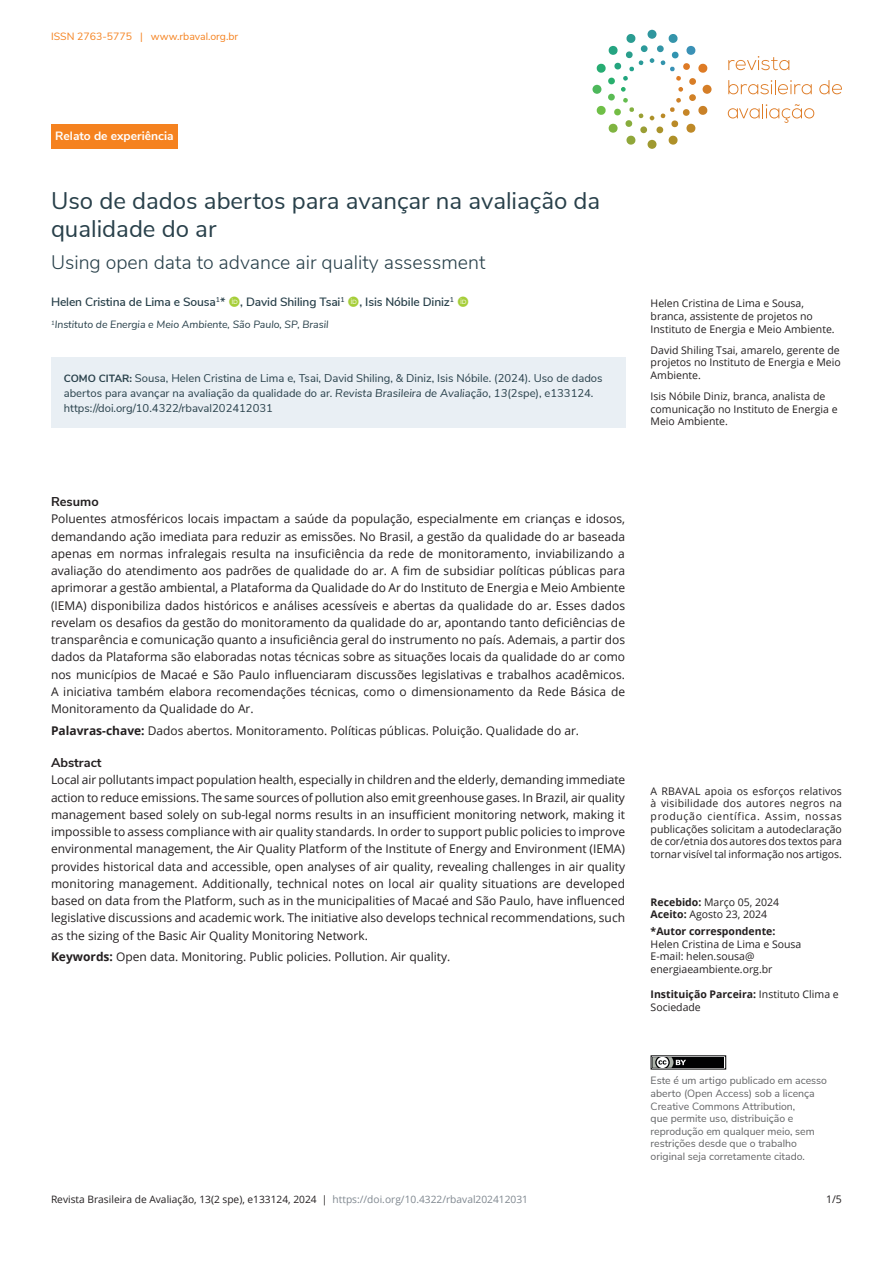
<style>
.page{position:relative;width:893px;height:1263px;background:#fff}
.page>*{position:absolute;margin:0;border:0;box-sizing:border-box;transform-origin:0 0}
.ArticleTitle{font:24px/28.8px "Nunito Sans";color:#28404a}
.ArticleTitle-Trans1{font:300 19.5px "Nunito Sans";color:#28404a}
.AbstractTitle-Trans1{font:700 12.75px "Nunito Sans";color:#231f20}
.AbstractTitle{font:700 12.75px "Nunito Sans";color:#231f20}
.Abstract{font:12px/17.2px "Open Sans";color:#231f20;text-align:justify}
.Abstract-Trans1{font:12px/17.2px "Open Sans";color:#231f20;text-align:justify}
.Keywords{font:12px "Open Sans";color:#231f20}
.Keywords-Trans1{font:12px "Open Sans";color:#231f20}
.Authors{font:600 12px "Nunito Sans";letter-spacing:-.01em;color:#28404a}
.t1{font:700 12px "Nunito Sans";color:#fff}
.HowToCite{font:11.25px/15px "Nunito Sans";color:#28404a}
.fnArticleOther{font:10.5px/12.6px "Open Sans";color:#231f20}
.History{font:10.5px/12.6px "Open Sans";letter-spacing:-.005em;color:#231f20;text-align:justify}
.LicenseParaAlt{font:10.5px/12.6px "Nunito Sans";color:#636466}
.CorrespondenceTitle{font:10.5px/12.6px "Open Sans";color:#231f20}
.Affiliations{font:italic 10.5px "Nunito Sans";color:#28404a}
.t2{font:10.5px "Nunito Sans";color:#f5821f}
.t3{font:10.2px "Open Sans";color:#231f20}
.s1{font-weight:700;font-size:10.5px}
.s2{font-style:italic}
.s3{font-weight:700}
.s4{color:#7f878f}
</style>
<div class="page">
<div style="left:647px;top:30px;width:9px;height:9px;background:#2f969e;border-radius:50%"></div>
<div style="left:647px;top:140px;width:9px;height:9px;background:#9f9930;border-radius:50%"></div>
<div style="left:703px;top:85px;width:9px;height:9px;background:#d57e27;border-radius:50%"></div>
<div style="left:592px;top:85px;width:9px;height:9px;background:#4db85b;border-radius:50%"></div>
<div style="left:657px;top:45px;width:7px;height:7px;background:#3395a6;border-radius:3px"></div>
<div style="left:640px;top:126px;width:7px;height:7px;background:#9a9e34;border-radius:3px"></div>
<div style="left:689px;top:94px;width:7px;height:7px;background:#d18127;border-radius:3px"></div>
<div style="left:608px;top:77px;width:7px;height:8px;background:#28af6d;border-radius:3px"></div>
<div style="left:608px;top:93px;width:7px;height:8px;background:#5abb54;border-radius:3px"></div>
<div style="left:689px;top:78px;width:7px;height:7px;background:#d87d26;border-radius:3px"></div>
<div style="left:640px;top:45px;width:8px;height:7px;background:#2c9a9a;border-radius:3px"></div>
<svg style="left:656px;top:126px;width:7px;height:8px"></svg>
<svg style="left:650px;top:58px;width:4px;height:5px"></svg>
<svg style="left:650px;top:116px;width:4px;height:4px"></svg>
<svg style="left:678px;top:87px;width:5px;height:5px"></svg>
<svg style="left:621px;top:87px;width:5px;height:5px"></svg>
<svg style="left:660px;top:34px;width:48px;height:47px"></svg>
<svg style="left:596px;top:98px;width:48px;height:47px"></svg>
<svg style="left:660px;top:98px;width:48px;height:47px"></svg>
<svg style="left:596px;top:34px;width:48px;height:47px"></svg>
<svg style="left:728px;top:56px;width:62px;height:14px"></svg>
<svg style="left:728px;top:80px;width:84px;height:14px"></svg>
<svg style="left:819px;top:80px;width:23px;height:14px"></svg>
<svg style="left:728px;top:104px;width:86px;height:19px"></svg>
<div style="left:51px;top:124px;width:127px;height:25px;background:#f5821f"></div>
<div style="left:652px;top:1057px;width:72px;height:11px;background:#010203"></div>
<svg style="left:651px;top:1055px;width:35px;height:15px"></svg>
<div style="left:51px;top:357px;width:574px;height:71px;background:#e9eff4"></div>
<p class="t2" style="left:51px;top:29px;width:189px">ISSN 2763-5775 | www.rbaval.org.br</p>
<p class="t1" style="left:55px;top:127px;width:120px">Relato de experiência</p>
<p class="ArticleTitle" style="left:51px;top:184px;width:551px">Uso de dados abertos para avançar na avaliação da qualidade do ar</p>
<p class="ArticleTitle-Trans1" style="left:51px;top:248px;width:436px">Using open data to advance air quality assessment</p>
<p class="Authors" style="left:51px;top:293px;width:405px">Helen Cristina de Lima e Sousa<sup>1</sup>* , David Shiling Tsai<sup>1</sup> , Isis Nóbile Diniz<sup>1</sup></p>
<p class="Affiliations" style="left:51px;top:317px;width:279px"><sup>1</sup>Instituto de Energia e Meio Ambiente, São Paulo, SP, Brasil</p>
<p class="HowToCite" style="left:64px;top:369px;width:540px"><span class="s1">COMO CITAR:</span> Sousa, Helen Cristina de Lima e, Tsai, David Shiling, &amp; Diniz, Isis Nóbile. (2024). Uso de dados abertos para avançar na avaliação da qualidade do ar. <span class="s2">Revista Brasileira de Avaliação</span>, <span class="s2">13</span>(2spe), e133124. https://doi.org/10.4322/rbaval202412031</p>
<p class="fnArticleOther" style="left:651px;top:297px;width:186px">Helen Cristina de Lima e Sousa, branca, assistente de projetos no<br>Instituto de Energia e Meio Ambiente.</p>
<p class="fnArticleOther" style="left:651px;top:343px;width:192px;text-align:justify">David Shiling Tsai, amarelo, gerente de projetos no Instituto de Energia e Meio Ambiente.</p>
<p class="fnArticleOther" style="left:651px;top:390px;width:188px">Isis Nóbile Diniz, branca, analista de comunicação no Instituto de Energia e<br>Meio Ambiente.</p>
<p class="AbstractTitle" style="left:51px;top:492px;width:49px">Resumo</p>
<p class="Abstract" style="left:51px;top:510px;width:576px">Poluentes atmosféricos locais impactam a saúde da população, especialmente em crianças e idosos, demandando ação imediata para reduzir as emissões. No Brasil, a gestão da qualidade do ar baseada apenas em normas infralegais resulta na insuficiência da rede de monitoramento, inviabilizando a avaliação do atendimento aos padrões de qualidade do ar. A fim de subsidiar políticas públicas para aprimorar a gestão ambiental, a Plataforma da Qualidade do Ar do Instituto de Energia e Meio Ambiente (IEMA) disponibiliza dados históricos e análises acessíveis e abertas da qualidade do ar. Esses dados revelam os desafios da gestão do monitoramento da qualidade do ar, apontando tanto deficiências de transparência e comunicação quanto a insuficiência geral do instrumento no país. Ademais, a partir dos dados da Plataforma são elaboradas notas técnicas sobre as situações locais da qualidade do ar como nos municípios de Macaé e São Paulo influenciaram discussões legislativas e trabalhos acadêmicos.<br>A iniciativa também elabora recomendações técnicas, como o dimensionamento da Rede Básica de Monitoramento da Qualidade do Ar.</p>
<p class="Keywords" style="left:51px;top:722px;width:530px"><span class="s3">Palavras-chave:</span> Dados abertos. Monitoramento. Políticas públicas. Poluição. Qualidade do ar.</p>
<p class="AbstractTitle-Trans1" style="left:51px;top:753px;width:52px">Abstract</p>
<p class="Abstract-Trans1" style="left:51px;top:771px;width:576px">Local air pollutants impact population health, especially in children and the elderly, demanding immediate action to reduce emissions. The same sources of pollution also emit greenhouse gases. In Brazil, air quality management based solely on sub-legal norms results in an insufficient monitoring network, making it impossible to assess compliance with air quality standards. In order to support public policies to improve environmental management, the Air Quality Platform of the Institute of Energy and Environment (IEMA) provides historical data and accessible, open analyses of air quality, revealing challenges in air quality monitoring management. Additionally, technical notes on local air quality situations are developed based on data from the Platform, such as in the municipalities of Macaé and São Paulo, have influenced legislative discussions and academic work. The initiative also develops technical recommendations, such as the sizing of the Basic Air Quality Monitoring Network.</p>
<p class="Keywords-Trans1" style="left:51px;top:948px;width:401px"><span class="s3">Keywords:</span> Open data. Monitoring. Public policies. Pollution. Air quality.</p>
<p class="History" style="left:651px;top:784px;width:193px">A RBAVAL apoia os esforços relativos à visibilidade dos autores negros na produção científica. Assim, nossas publicações solicitam a autodeclaração de cor/etnia dos autores dos textos para tornar visível tal informação nos artigos.</p>
<p class="History" style="left:651px;top:895px;width:130px"><span class="s3">Recebido:</span> Março 05, 2024<br><span class="s3">Aceito:</span> Agosto 23, 2024</p>
<p class="CorrespondenceTitle" style="left:651px;top:925px;width:152px"><span class="s3">*Autor correspondente:<br></span>Helen Cristina de Lima e Sousa<br>E-mail: helen.sousa@ energiaeambiente.org.br</p>
<p class="fnArticleOther" style="left:651px;top:988px;width:190px"><span class="s3">Instituição Parceira:</span> Instituto Clima e<br>Sociedade</p>
<p class="LicenseParaAlt" style="left:651px;top:1074px;width:178px">Este é um artigo publicado em acesso aberto (Open Access) sob a licença Creative Commons Attribution,<br>que permite uso, distribuição e reprodução em qualquer meio, sem restrições desde que o trabalho original seja corretamente citado.</p>
<p class="t3" style="left:51px;top:1193px;width:479px">Revista Brasileira de Avaliação, 13(2 spe), e133124, 2024 | <span class="s4">https://doi.org/10.4322/rbaval202412031</span></p>
<p class="History" style="left:826px;top:1193px;width:17px">1/5</p>
</div>
